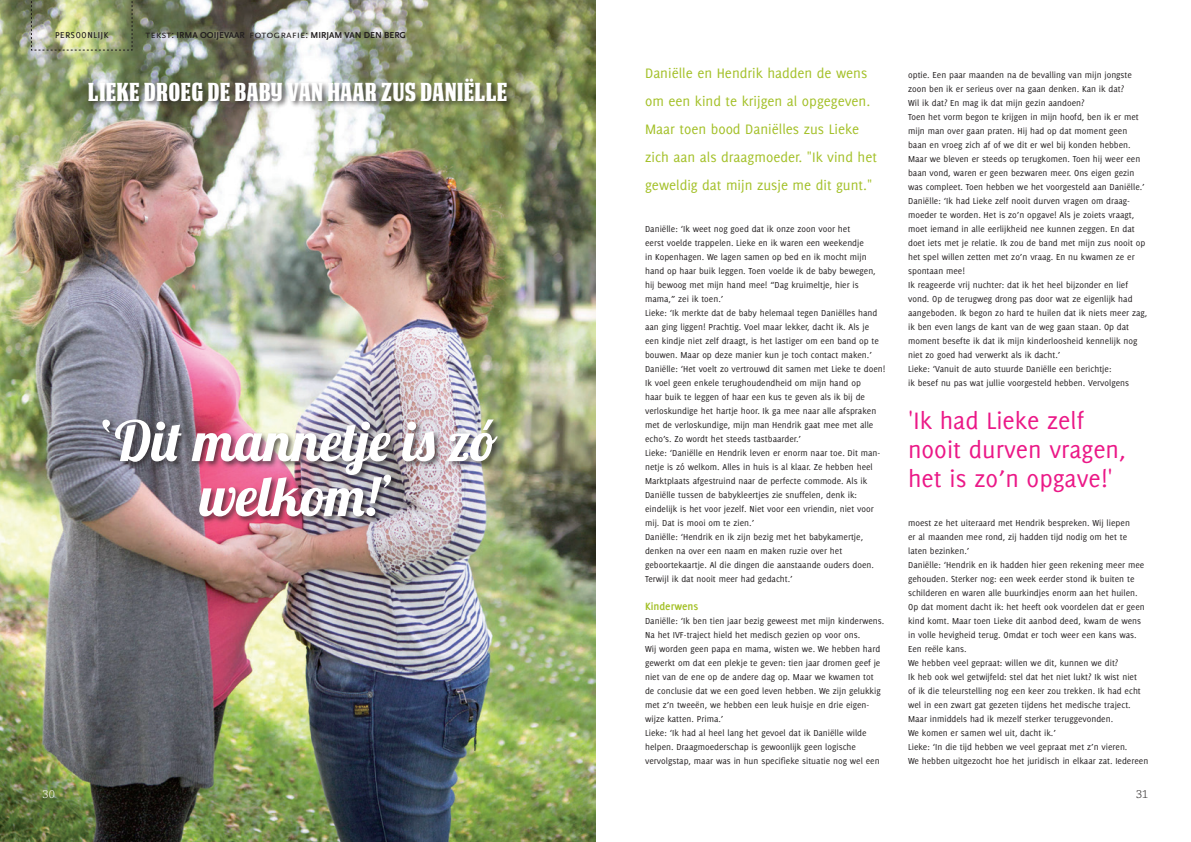
<style>
.page{position:relative;width:1191px;height:842px;background:#fff}
.page>*{position:absolute;margin:0;border:0;box-sizing:border-box;transform-origin:0 0}
.t1{font:55.5px/55px "Lobster 1.4";color:#fff;text-align:center}
.t2{font:26px "Delicious";color:#eb1887}
.t3{font:25px "DEATHEMAACHNCV";color:#fff}
.t4{font:15px/28px "Delicious";color:#a3c027}
.t5{font:300 12px "Chaparral Pro";color:#fff}
.t6{font:300 12px "Chaparral Pro";color:#231f20}
.t7{font:11.5px "Delicious Small Caps";letter-spacing:.005em;color:#231f20}
.t8{font:700 11.5px "Delicious";color:#a3c027}
.t9{font:9.5px/14px "Delicious";color:#231f20}
.t10{font:700 9px "Scala Sans";color:#231f20}
.s1{font-family:"Scala Sans Caps";font-weight:400;font-size:11px}
</style>
<div class="page">
<img style="left:0;top:0;width:595px;height:842px">
<img style="left:31px;top:0;width:102px;height:51px">
<div style="left:101px;top:418px;width:404px;height:106px;background:#231f20;opacity:.65"></div>
<div style="left:87px;top:77px;width:427px;height:32px;background:#231f20;opacity:.65"></div>
<p class="t7" style="left:55px;top:28px;width:56px">persoonlijk</p>
<p class="t10" style="left:145px;top:30px;width:262px"><span class="s1">tekst:</span> IRMA OOIJEVAAR <span class="s1">fotografie:</span> MIRJAM VAN DEN BERG</p>
<p class="t4" style="left:645px;top:59px;width:233px">Daniëlle en Hendrik hadden de wens om een kind te krijgen al opgegeven.<br>Maar toen bood Daniëlles zus Lieke zich aan als draagmoeder. "Ik vind het geweldig dat mijn zusje me dit gunt."</p>
<p class="t9" style="left:645px;top:222px;width:207px">Daniëlle: ‘Ik weet nog goed dat ik onze zoon voor het</p>
<p class="t9" style="left:645px;top:236px;width:220px">eerst voelde trappelen. Lieke en ik waren een weekendje</p>
<p class="t9" style="left:645px;top:250px;width:232px">in Kopenhagen. We lagen samen op bed en ik mocht mijn hand op haar buik leggen. Toen voelde ik de baby bewegen, hij bewoog met mijn hand mee! “Dag kruimeltje, hier is mama,” zei ik toen.’</p>
<p class="t9" style="left:645px;top:306px;width:235px">Lieke: ‘Ik merkte dat de baby helemaal tegen Daniëlles hand aan ging liggen! Prachtig. Voel maar lekker, dacht ik. Als je een kindje niet zelf draagt, is het lastiger om een band op te bouwen. Maar op deze manier kun je toch contact maken.’</p>
<p class="t9" style="left:645px;top:362px;width:242px">Daniëlle: ‘Het voelt zo vertrouwd dit samen met Lieke te doen!<br>Ik voel geen enkele terughoudendheid om mijn hand op</p>
<p class="t9" style="left:645px;top:390px;width:221px">haar buik te leggen of haar een kus te geven als ik bij de</p>
<p class="t9" style="left:645px;top:404px;width:233px">verloskundige het hartje hoor. Ik ga mee naar alle afspraken met de verloskundige, mijn man Hendrik gaat mee met alle echo’s. Zo wordt het steeds tastbaarder.’</p>
<p class="t9" style="left:645px;top:446px;width:237px">Lieke: ‘Daniëlle en Hendrik leven er enorm naar toe. Dit man&shy;netje is zó welkom. Alles in huis is al klaar. Ze hebben heel Marktplaats afgestruind naar de perfecte commode. Als ik Daniëlle tussen de babykleertjes zie snuffelen, denk ik:</p>
<p class="t9" style="left:645px;top:502px;width:230px">eindelijk is het voor jezelf. Niet voor een vriendin, niet voor mij. Dat is mooi om te zien.’</p>
<p class="t9" style="left:645px;top:530px;width:219px">Daniëlle: ‘Hendrik en ik zijn bezig met het babykamertje,</p>
<p class="t9" style="left:645px;top:544px;width:199px">denken na over een naam en maken ruzie over het</p>
<p class="t9" style="left:645px;top:558px;width:230px">geboortekaartje. Al die dingen die aanstaande ouders doen.<br>Terwijl ik dat nooit meer had gedacht.’</p>
<p class="t8" style="left:645px;top:600px;width:55px">Kinderwens</p>
<p class="t9" style="left:645px;top:614px;width:241px">Daniëlle: ‘Ik ben tien jaar bezig geweest met mijn kinderwens.<br>Na het IVF-traject hield het medisch gezien op voor ons.</p>
<p class="t9" style="left:645px;top:642px;width:237px">Wij worden geen papa en mama, wisten we. We hebben hard gewerkt om dat een plekje te geven: tien jaar dromen geef je niet van de ene op de andere dag op. Maar we kwamen tot de conclusie dat we een goed leven hebben. We zijn gelukkig met z’n tweeën, we hebben een leuk huisje en drie eigen&shy;wijze katten. Prima.’</p>
<p class="t9" style="left:645px;top:726px;width:236px">Lieke: ‘Ik had al heel lang het gevoel dat ik Daniëlle wilde helpen. Draagmoederschap is gewoonlijk geen logische vervolgstap, maar was in hun specifieke situatie nog wel een</p>
<p class="t9" style="left:908px;top:68px;width:225px">optie. Een paar maanden na de bevalling van mijn jongste zoon ben ik er serieus over na gaan denken. Kan ik dat?</p>
<p class="t9" style="left:908px;top:96px;width:178px">Wil ik dat? En mag ik dat mijn gezin aandoen?</p>
<p class="t9" style="left:908px;top:110px;width:238px">Toen het vorm begon te krijgen in mijn hoofd, ben ik er met mijn man over gaan praten. Hij had op dat moment geen baan en vroeg zich af of we dit er wel bij konden hebben.<br>Maar we bleven er steeds op terugkomen. Toen hij weer een baan vond, waren er geen bezwaren meer. Ons eigen gezin was compleet. Toen hebben we het voorgesteld aan Daniëlle.’</p>
<p class="t9" style="left:908px;top:194px;width:239px">Daniëlle: ‘Ik had Lieke zelf nooit durven vragen om draag&shy;moeder te worden. Het is zo’n opgave! Als je zoiets vraagt, moet iemand in alle eerlijkheid nee kunnen zeggen. En dat doet iets met je relatie. Ik zou de band met mijn zus nooit op het spel willen zetten met zo’n vraag. En nu kwamen ze er spontaan mee!</p>
<p class="t9" style="left:908px;top:278px;width:241px">Ik reageerde vrij nuchter: dat ik het heel bijzonder en lief vond. Op de terugweg drong pas door wat ze eigenlijk had aangeboden. Ik begon zo hard te huilen dat ik niets meer zag, ik ben even langs de kant van de weg gaan staan. Op dat</p>
<p class="t9" style="left:908px;top:334px;width:231px">moment besefte ik dat ik mijn kinderloosheid kennelijk nog niet zo goed had verwerkt als ik dacht.’</p>
<p class="t9" style="left:908px;top:362px;width:205px">Lieke: ‘Vanuit de auto stuurde Daniëlle een berichtje:</p>
<p class="t9" style="left:908px;top:376px;width:222px">ik besef nu pas wat jullie voorgesteld hebben. Vervolgens</p>
<p class="t3" style="left:88px;top:77px;width:421px">LIEKE DROEG DE BABY VAN HAAR ZUS DANIËLLE</p>
<p class="t1" style="left:98px;top:413px;width:401px">‘Dit mannetje is zó welkom!’</p>
<p class="t2" style="left:908px;top:406px;width:177px">'Ik had Lieke zelf</p>
<p class="t2" style="left:908px;top:435px;width:219px">nooit durven vragen,</p>
<p class="t2" style="left:908px;top:464px;width:206px">het is zo’n opgave!'</p>
<p class="t9" style="left:908px;top:516px;width:223px">moest ze het uiteraard met Hendrik bespreken. Wij liepen</p>
<p class="t9" style="left:908px;top:530px;width:221px">er al maanden mee rond, zij hadden tijd nodig om het te laten bezinken.’</p>
<p class="t9" style="left:908px;top:558px;width:238px">Daniëlle: ‘Hendrik en ik hadden hier geen rekening meer mee gehouden. Sterker nog: een week eerder stond ik buiten te schilderen en waren alle buurkindjes enorm aan het huilen.<br>Op dat moment dacht ik: het heeft ook voordelen dat er geen kind komt. Maar toen Lieke dit aanbod deed, kwam de wens in volle hevigheid terug. Omdat er toch weer een kans was.<br>Een reële kans.</p>
<p class="t9" style="left:908px;top:656px;width:212px">We hebben veel gepraat: willen we dit, kunnen we dit?</p>
<p class="t9" style="left:908px;top:670px;width:230px">Ik heb ook wel getwijfeld: stel dat het niet lukt? Ik wist niet</p>
<p class="t9" style="left:908px;top:684px;width:234px">of ik die teleurstelling nog een keer zou trekken. Ik had echt wel in een zwart gat gezeten tijdens het medische traject.<br>Maar inmiddels had ik mezelf sterker teruggevonden.</p>
<p class="t9" style="left:908px;top:726px;width:149px">We komen er samen wel uit, dacht ik.’</p>
<p class="t9" style="left:908px;top:740px;width:221px">Lieke: ‘In die tijd hebben we veel gepraat met z’n vieren.</p>
<p class="t9" style="left:908px;top:754px;width:242px">We hebben uitgezocht hoe het juridisch in elkaar zat. Iedereen</p>
<p class="t5" style="left:43px;top:788px;width:14px">30</p>
<p class="t6" style="left:1136px;top:788px;width:14px">31</p>
</div>
